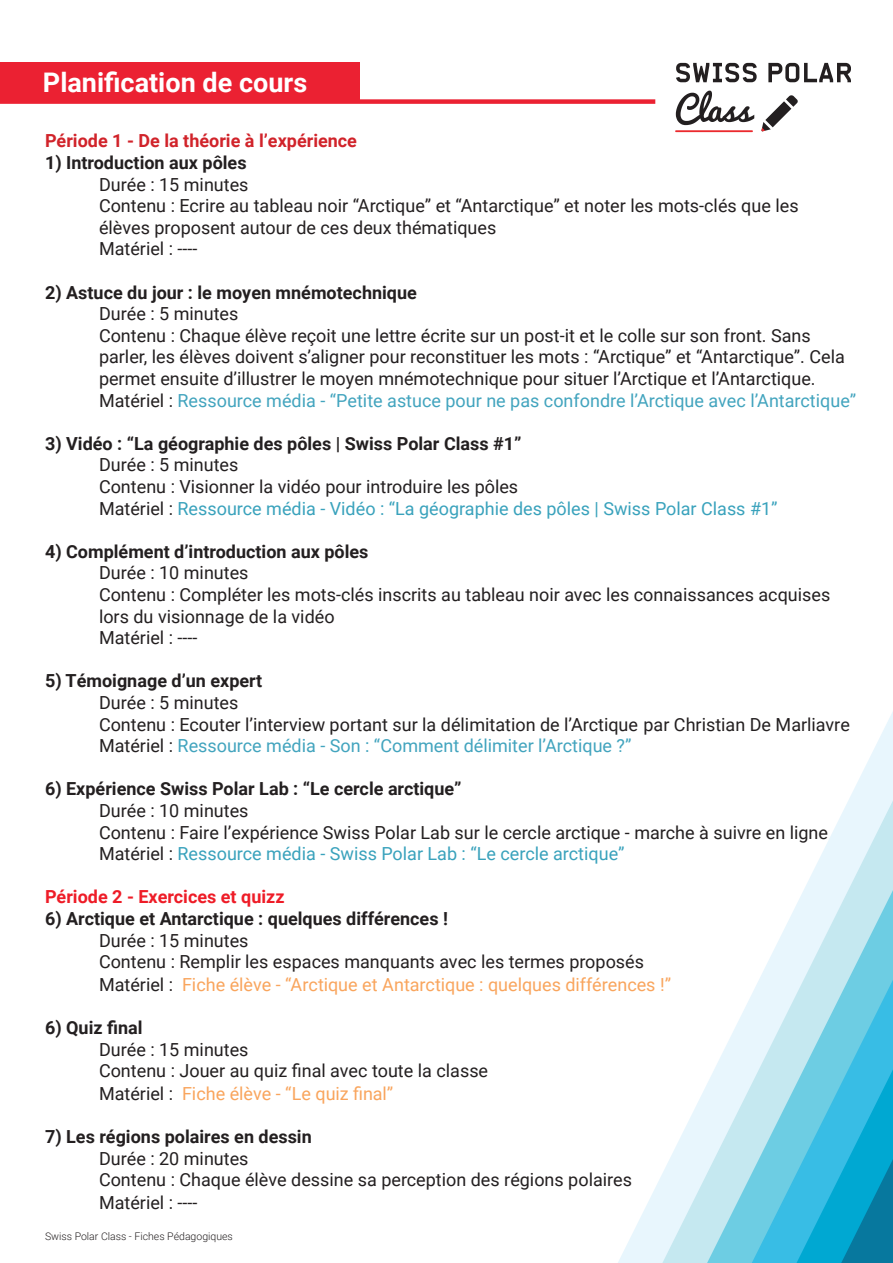
<style>
.page{position:relative;width:893px;height:1263px;background:#fff}
.page>*{position:absolute;margin:0;border:0;box-sizing:border-box;transform-origin:0 0}
.t1{font:700 27px "Roboto";color:#fff}
.t2{font:18px/21.6px "Roboto";color:#231f20}
.t3{font:700 18px "Roboto";color:#231f20}
.t4{font:18px "Roboto";color:#f9a55d}
.t5{font:18px "Roboto";color:#39a2bc}
.t6{font:18px "Roboto";color:#42a4be}
.t7{font:700 18px "Roboto";color:#d1232a}
.t8{font:700 18px "Roboto";color:#ee1c27}
.t9{font:300 10.5px "Roboto";color:#231f20}
.s1{color:#42a4be}
.s2{color:#231f20}
.s3{color:#39a2bc}
</style>
<div class="page">
<svg style="left:618px;top:712px;width:275px;height:551px"></svg>
<svg style="left:637px;top:846px;width:256px;height:417px"></svg>
<svg style="left:672px;top:929px;width:221px;height:334px"></svg>
<div style="left:1px;top:62px;width:359px;height:41px;background:#eb2132"></div>
<div style="left:0;top:99px;width:655px;height:5px;background:#eb2132"></div>
<svg style="left:676px;top:63px;width:81px;height:19px"></svg>
<svg style="left:768px;top:63px;width:83px;height:19px"></svg>
<hr style="left:675px;top:130px;width:78px;height:2px;background:#eb2a2e">
<svg style="left:761px;top:95px;width:37px;height:36px"></svg>
<svg style="left:676px;top:91px;width:78px;height:34px"></svg>
<p class="t1" style="left:43px;top:64px;width:266px">Planification de cours</p>
<p class="t7" style="left:45px;top:128px;width:314px">Période 1 - De la théorie à l’expérience</p>
<p class="t3" style="left:45px;top:150px;width:203px">1) Introduction aux pôles</p>
<p class="t2" style="left:99px;top:173px;width:151px">Durée : 15 minutes</p>
<p class="t2" style="left:99px;top:194px;width:701px">Contenu : Ecrire au tableau noir “Arctique” et “Antarctique” et noter les mots-clés que les</p>
<p class="t2" style="left:99px;top:216px;width:399px">élèves proposent autour de ces deux thématiques</p>
<p class="t2" style="left:99px;top:237px;width:100px">Matériel : ----</p>
<p class="t3" style="left:45px;top:280px;width:373px">2) Astuce du jour : le moyen mnémotechnique</p>
<p class="t2" style="left:99px;top:302px;width:141px">Durée : 5 minutes</p>
<p class="t2" style="left:99px;top:324px;width:759px">Contenu : Chaque élève reçoit une lettre écrite sur un post-it et le colle sur son front. Sans parler, les élèves doivent s’aligner pour reconstituer les mots : “Arctique” et “Antarctique”. Cela permet ensuite d’illustrer le moyen mnémotechnique pour situer l’Arctique et l’Antarctique.<br>Matériel : <span class="s1">Ressource média - “Petite astuce pour ne pas confondre l’Arctique avec l’Antarctique”</span></p>
<p class="t3" style="left:45px;top:431px;width:478px">3) Vidéo : “La géographie des pôles | Swiss Polar Class #1”</p>
<p class="t2" style="left:99px;top:453px;width:141px">Durée : 5 minutes</p>
<p class="t2" style="left:99px;top:475px;width:421px">Contenu : Visionner la vidéo pour introduire les pôles</p>
<p class="t5" style="left:99px;top:496px;width:680px"><span class="s2">Matériel :</span> Ressource média - Vidéo : “La géographie des pôles | Swiss Polar Class #1”</p>
<p class="t3" style="left:45px;top:539px;width:325px">4) Complément d’introduction aux pôles</p>
<p class="t2" style="left:99px;top:561px;width:151px">Durée : 10 minutes</p>
<p class="t2" style="left:99px;top:583px;width:733px">Contenu : Compléter les mots-clés inscrits au tableau noir avec les connaissances acquises lors du visionnage de la vidéo</p>
<p class="t2" style="left:99px;top:626px;width:100px">Matériel : ----</p>
<p class="t3" style="left:45px;top:668px;width:219px">5) Témoignage d’un expert</p>
<p class="t2" style="left:99px;top:691px;width:141px">Durée : 5 minutes</p>
<p class="t2" style="left:99px;top:713px;width:752px">Contenu : Ecouter l’interview portant sur la délimitation de l’Arctique par Christian De Marliavre</p>
<p class="t6" style="left:99px;top:733px;width:534px"><span class="s2">Matériel :</span> Ressource média - Son : “Comment délimiter l’Arctique ?”</p>
<p class="t3" style="left:45px;top:776px;width:418px">6) Expérience Swiss Polar Lab : “Le cercle arctique”</p>
<p class="t2" style="left:99px;top:799px;width:151px">Durée : 10 minutes</p>
<p class="t2" style="left:99px;top:821px;width:731px">Contenu : Faire l’expérience Swiss Polar Lab sur le cercle arctique - marche à suivre en ligne<br>Matériel : <span class="s3">Ressource média - Swiss Polar Lab : “Le cercle arctique”</span></p>
<p class="t8" style="left:45px;top:884px;width:241px">Période 2 - Exercices et quizz</p>
<p class="t3" style="left:45px;top:906px;width:404px">6) Arctique et Antarctique : quelques différences !</p>
<p class="t2" style="left:99px;top:929px;width:151px">Durée : 15 minutes</p>
<p class="t2" style="left:99px;top:950px;width:547px">Contenu : Remplir les espaces manquants avec les termes proposés</p>
<p class="t4" style="left:99px;top:972px;width:574px"><span class="s2">Matériel :</span> Fiche élève - “Arctique et Antarctique : quelques différences !”</p>
<p class="t3" style="left:45px;top:1015px;width:99px">6) Quiz final</p>
<p class="t2" style="left:99px;top:1038px;width:151px">Durée : 15 minutes</p>
<p class="t2" style="left:99px;top:1059px;width:391px">Contenu : Jouer au quiz final avec toute la classe</p>
<p class="t4" style="left:99px;top:1081px;width:296px"><span class="s2">Matériel :</span> Fiche élève - “Le quiz final”</p>
<p class="t3" style="left:45px;top:1124px;width:268px">7) Les régions polaires en dessin</p>
<p class="t2" style="left:99px;top:1146px;width:151px">Durée : 20 minutes</p>
<p class="t2" style="left:99px;top:1168px;width:535px">Contenu : Chaque élève dessine sa perception des régions polaires</p>
<p class="t2" style="left:99px;top:1191px;width:100px">Matériel : ----</p>
<p class="t9" style="left:45px;top:1229px;width:189px">Swiss Polar Class - Fiches Pédagogiques</p>
</div>
